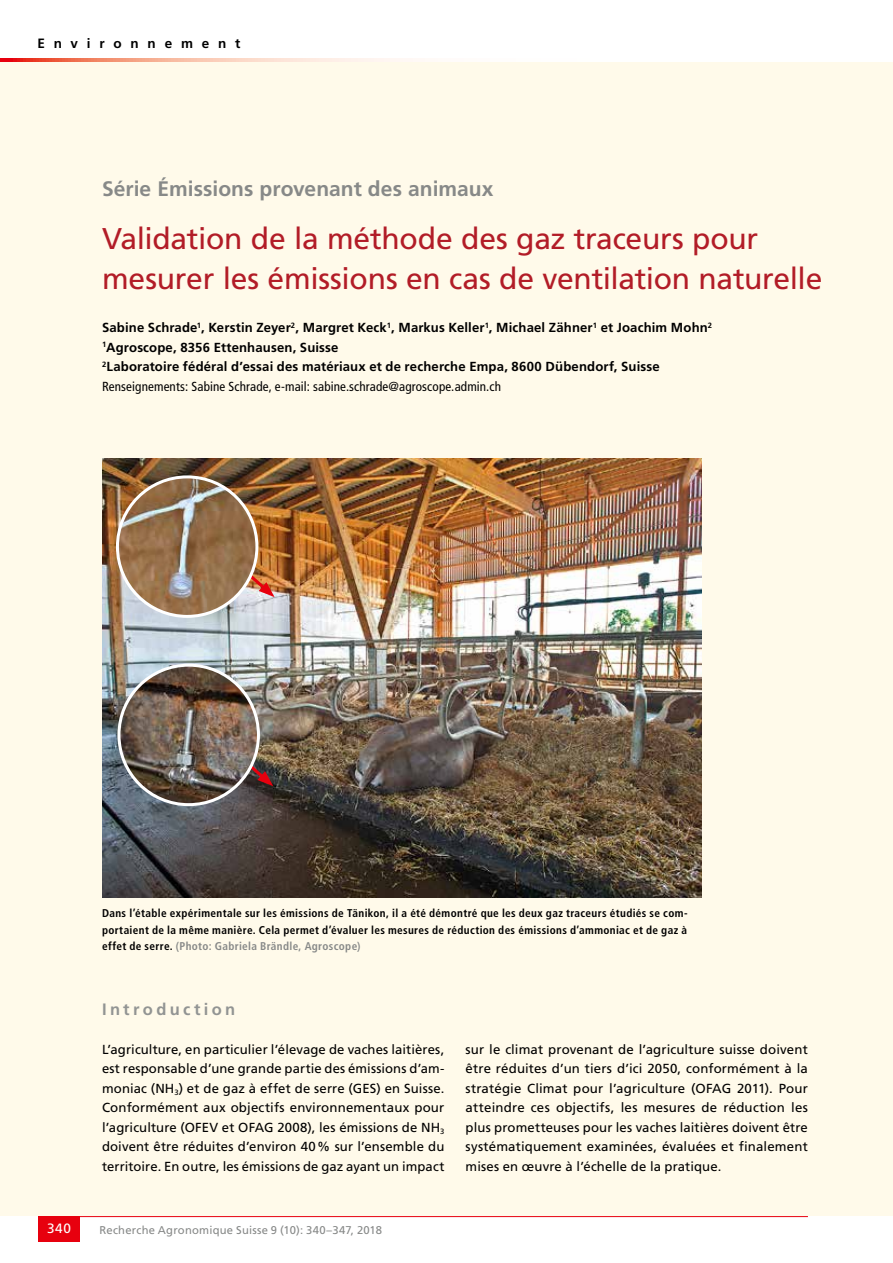
<style>
.page{position:relative;width:893px;height:1263px;background:#fff}
.page>*{position:absolute;margin:0;border:0;box-sizing:border-box;transform-origin:0 0}
.t1{font:30px/40.5px "Frutiger LT Std";letter-spacing:-.01em;color:#b21c27}
.t2{font:700 21px "Frutiger LT Std";letter-spacing:.005em;color:#878988}
.t3{font:700 16.5px "Frutiger LT Std";letter-spacing:.2em;color:#929493}
.t4{font:700 13.5px "Frutiger LT Std";letter-spacing:.655em;color:#000}
.t5{font:13.5px "Frutiger LT Std";color:#fff}
.t6{font:13.2px/19.5px "Frutiger LT Std";letter-spacing:.01em;color:#000;text-align:justify}
.t7{font:700 13.2px/19.5px "Frutiger LT Std";letter-spacing:.01em;color:#000}
.t8{font:700 condensed 11.25px/16.5px "Frutiger LT Std";letter-spacing:.03em;color:#000;text-align:justify}
.t9{font:11.25px "Frutiger LT Std";letter-spacing:.02em;color:#878988}
.s1{font-weight:400;font-stretch:condensed}
.s2{color:#878988}
</style>
<div class="page">
<svg style="left:0;top:58px;width:808px;height:5px"></svg>
<hr style="left:38px;top:1216px;width:770px;height:1px;background:#e7000e">
<div style="left:38px;top:1216px;width:42px;height:26px;background:#e7000e"></div>
<div style="left:0;top:63px;width:893px;height:1153px;background:#fffaea"></div>
<img style="left:102px;top:458px;width:600px;height:440px">
<svg style="left:245px;top:571px;width:30px;height:26px"></svg>
<svg style="left:244px;top:760px;width:29px;height:26px"></svg>
<img style="left:117px;top:477px;width:140px;height:139px;border-radius:68px">
<div style="left:116px;top:475px;width:142px;height:143px;border:3px solid #fff;border-radius:50%"></div>
<img style="left:119px;top:665px;width:139px;height:139px;border-radius:68px">
<div style="left:117px;top:664px;width:143px;height:142px;border:3px solid #fff;border-radius:50%"></div>
<p class="t4" style="left:37px;top:36px;width:205px">Environnement</p>
<h2 class="t2" style="left:102px;top:176px;width:393px">Série Émissions provenant des animaux</h2>
<h1 class="t1" style="left:102px;top:218px;width:722px">Validation de la méthode des gaz traceurs pour mesurer les émissions en cas de ventilation naturelle</h1>
<p class="t7" style="left:102px;top:318px;width:611px">Sabine Schrade<sup>1</sup>, Kerstin Zeyer<sup>2</sup>, Margret Keck<sup>1</sup>, Markus Keller<sup>1</sup>, Michael Zähner<sup>1</sup> et Joachim Mohn<sup>2<br>1</sup>Agroscope, 8356 Ettenhausen, Suisse<br><sup>2</sup>Laboratoire fédéral d’essai des matériaux et de recherche Empa, 8600 Dübendorf, Suisse <span class="s1">Renseignements: Sabine Schrade, e-mail: sabine.schrade@agroscope.admin.ch</span></p>
<p class="t8" style="left:102px;top:905px;width:587px">Dans l’étable expérimentale sur les émissions de Tänikon, il a été démontré que les deux gaz traceurs étudiés se com&shy;portaient de la même manière. Cela permet d’évaluer les mesures de réduction des émissions d’ammoniac et de gaz à effet de serre. <span class="s2">(Photo: Gabriela Brändle, Agroscope)</span></p>
<p class="t3" style="left:102px;top:999px;width:135px">Introduction</p>
<p class="t6" style="left:102px;top:1039px;width:344px">L’agriculture, en particulier l’élevage de vaches laitières, est responsable d’une grande partie des émissions d’am&shy;moniac (NH<sub>3</sub>) et de gaz à effet de serre (GES) en Suisse.<br>Conformément aux objectifs environnementaux pour l’agriculture (OFEV et OFAG 2008), les émissions de NH<sub>3 </sub>doivent être réduites d’environ 40% sur l’ensemble du territoire. En outre, les émissions de gaz ayant un impact</p>
<p class="t6" style="left:466px;top:1039px;width:344px">sur le climat provenant de l’agriculture suisse doivent être réduites d’un tiers d’ici 2050, conformément à la stratégie Climat pour l’agriculture (OFAG 2011). Pour atteindre ces objectifs, les mesures de réduction les plus prometteuses pour les vaches laitières doivent être systématiquement examinées, évaluées et finalement mises en œuvre à l’échelle de la pratique.</p>
<p class="t5" style="left:47px;top:1221px;width:25px">340</p>
<p class="t9" style="left:99px;top:1223px;width:284px">Recherche Agronomique Suisse 9 (10): 340–347, 2018</p>
</div>
